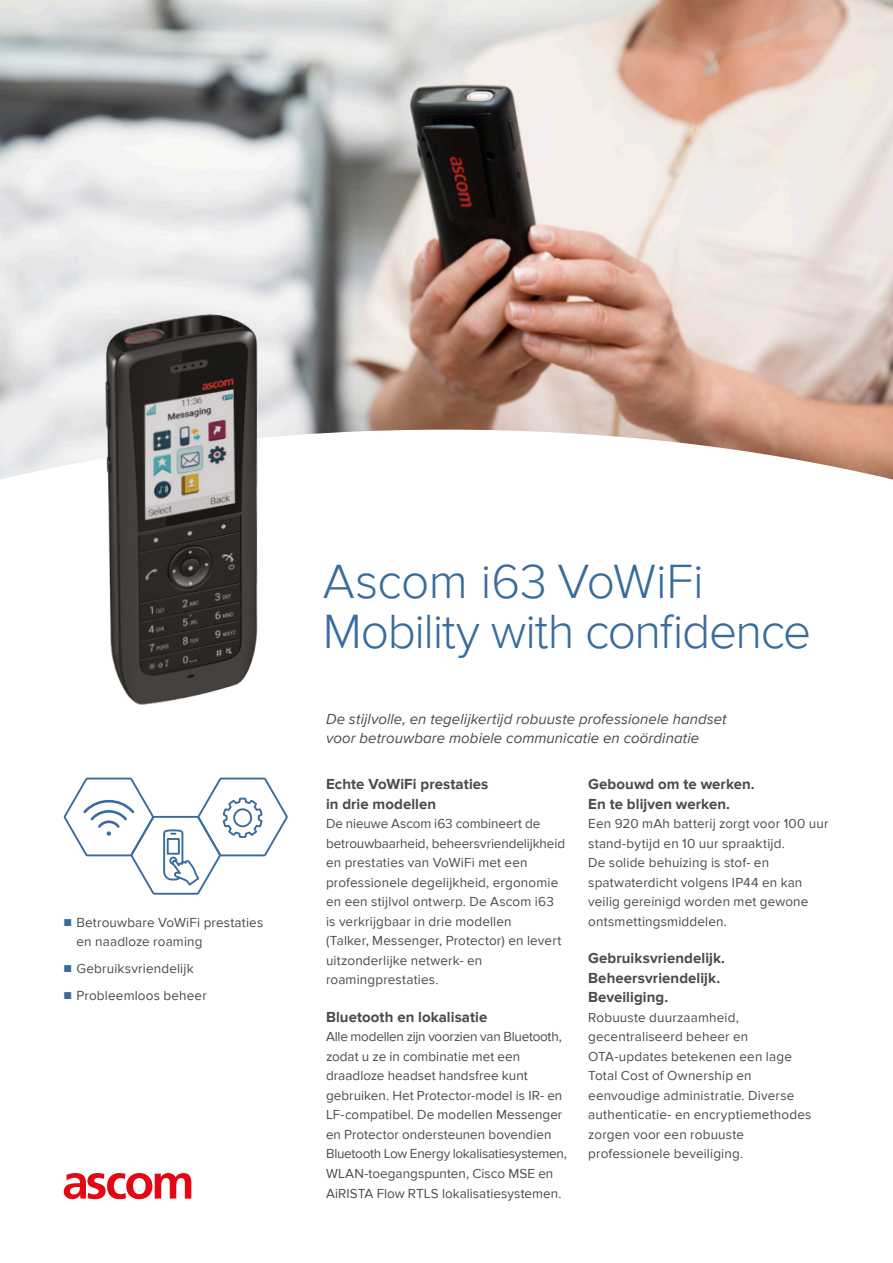
<style>
.page{position:relative;width:893px;height:1263px;background:#fff}
.page>*{position:absolute;margin:0;border:0;box-sizing:border-box;transform-origin:0 0}
.Heading_L2_-_Ascom_B{font:300 49.5px "Proxima Nova";letter-spacing:-.02em;color:#396c9c}
.Sub-heading__body_co{font:700 15px/19.5px "Proxima Nova";letter-spacing:.005em;color:#4b4b4a}
.Preamble_L3{font:italic 15px/19.5px "Proxima Nova";letter-spacing:.005em;color:#4b4b4a}
.Body_copy{font:13.5px/19.5px "Proxima Nova";letter-spacing:.01em;color:#4b4b4a}
.s1{font-size:12px;color:#396c9c}
</style>
<div class="page">
<img style="left:0;top:0;width:893px;height:480px">
<img style="left:64px;top:279px;width:241px;height:426px">
<svg style="left:63px;top:777px;width:225px;height:118px"></svg>
<svg style="left:64px;top:1173px;width:127px;height:26px"></svg>
<p class="Body_copy" style="left:77px;top:913px;width:188px;text-indent:-13px"><span class="s1">■</span> Betrouwbare VoWiFi prestaties en naadloze roaming</p>
<p class="Body_copy" style="left:64px;top:959px;width:131px"><span class="s1">■</span> Gebruiksvriendelijk</p>
<p class="Body_copy" style="left:64px;top:986px;width:145px"><span class="s1">■</span> Probleemloos beheer</p>
<p class="Heading_L2_-_Ascom_B" style="left:323px;top:553px;width:383px">Ascom i63 VoWiFi</p>
<p class="Heading_L2_-_Ascom_B" style="left:323px;top:603px;width:490px">Mobility with confidence</p>
<p class="Preamble_L3" style="left:326px;top:709px;width:402px">De stijlvolle, en tegelijkertijd robuuste professionele handset voor betrouwbare mobiele communicatie en coördinatie</p>
<p class="Sub-heading__body_co" style="left:326px;top:775px;width:164px">Echte VoWiFi prestaties in drie modellen</p>
<p class="Body_copy" style="left:326px;top:814px;width:241px">De nieuwe Ascom i63 combineert de betrouwbaarheid, beheersvriendelijkheid en prestaties van VoWiFi met een professionele degelijkheid, ergonomie en een stijlvol ontwerp. De Ascom i63 is verkrijgbaar in drie modellen<br>(Talker, Messenger, Protector) en levert uitzonderlijke netwerk- en roamingprestaties.</p>
<p class="Sub-heading__body_co" style="left:326px;top:1007px;width:163px">Bluetooth en lokalisatie</p>
<p class="Body_copy" style="left:326px;top:1027px;width:242px">Alle modellen zijn voorzien van Bluetooth, zodat u ze in combinatie met een draadloze headset handsfree kunt gebruiken. Het Protector-model is IR- en LF-compatibel. De modellen Messenger en Protector ondersteunen bovendien Bluetooth Low Energy lokalisatiesystemen, WLAN-toegangspunten, Cisco MSE en AiRISTA Flow RTLS lokalisatiesystemen.</p>
<p class="Sub-heading__body_co" style="left:588px;top:775px;width:168px">Gebouwd om te werken.<br>En te blijven werken.</p>
<p class="Body_copy" style="left:588px;top:814px;width:242px">Een 920 mAh batterij zorgt voor 100 uur stand-bytijd en 10 uur spraaktijd.<br>De solide behuizing is stof- en spatwaterdicht volgens IP44 en kan veilig gereinigd worden met gewone ontsmettingsmiddelen.</p>
<p class="Sub-heading__body_co" style="left:588px;top:949px;width:138px">Gebruiksvriendelijk.<br>Beheersvriendelijk.<br>Beveiliging.</p>
<p class="Body_copy" style="left:588px;top:1008px;width:225px">Robuuste duurzaamheid, gecentraliseerd beheer en<br>OTA-updates betekenen een lage<br>Total Cost of Ownership en eenvoudige administratie. Diverse authenticatie- en encryptiemethodes zorgen voor een robuuste professionele beveiliging.</p>
</div>
